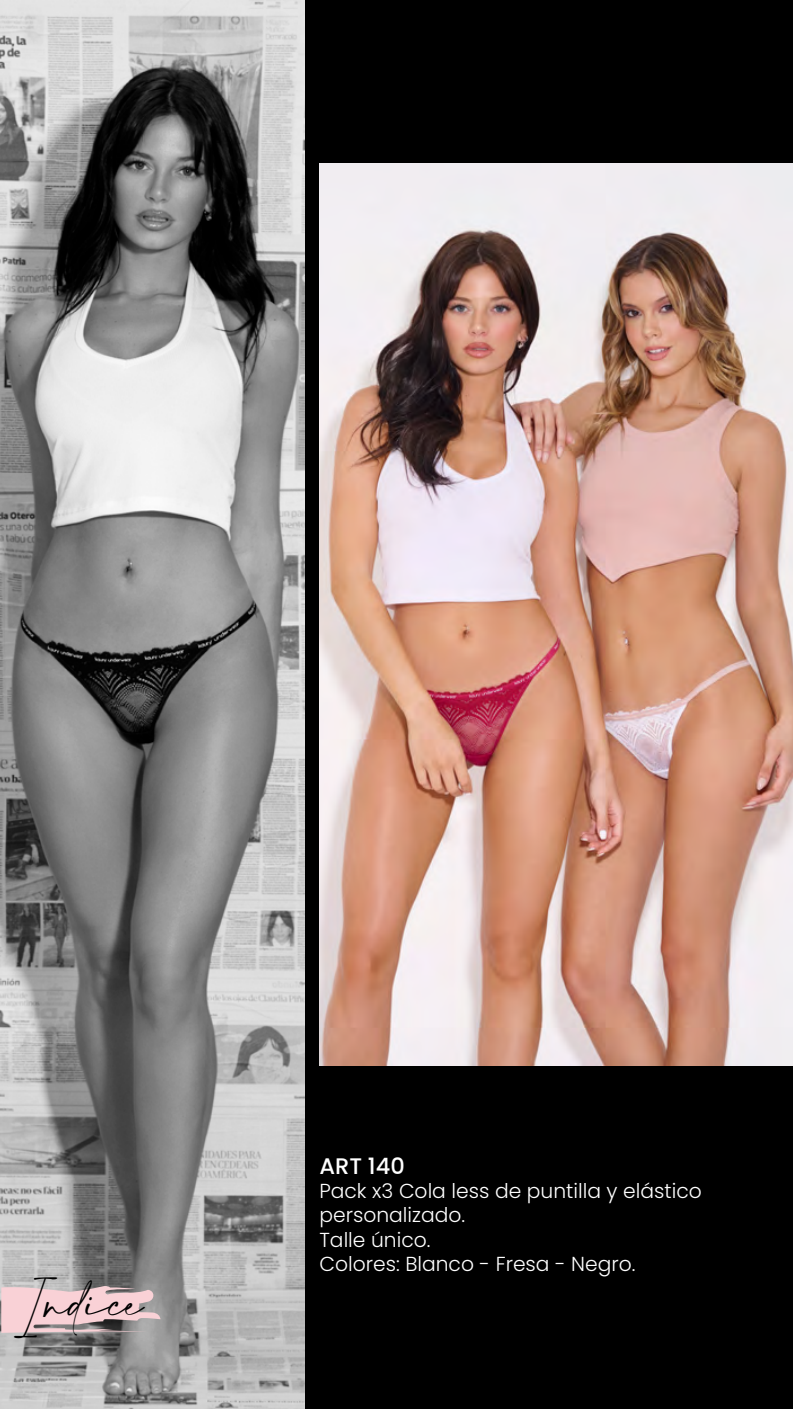
<style>
.page{position:relative;width:793px;height:1409px;background:#fff}
.page>*{position:absolute;margin:0;border:0;box-sizing:border-box;transform-origin:0 0}
.t1{font:34.65px "Amalfi Coast";color:#000}
.t2{font:500 22.5px "Poppins";color:#fff}
.t3{font:300 20.25px/24.3px "Poppins";color:#fff}
</style>
<div class="page">
<div style="left:0;top:0;width:792px;height:1408px;background:#000"></div>
<img style="left:0;top:1px;width:305px;height:1407px">
<img style="left:319px;top:164px;width:473px;height:901px">
<svg style="left:1px;top:1285px;width:159px;height:47px;background:#d8bbbf"></svg>
<h1 class="t1" style="left:14px;top:1283px;width:130px">Indice</h1>
<p class="t2" style="left:319px;top:1152px;width:87px">ART 140</p>
<p class="t3" style="left:319px;top:1178px;width:383px">Pack x3 Cola less de puntilla y elástico personalizado.<br>Talle único.<br>Colores: Blanco - Fresa - Negro.</p>
</div>
